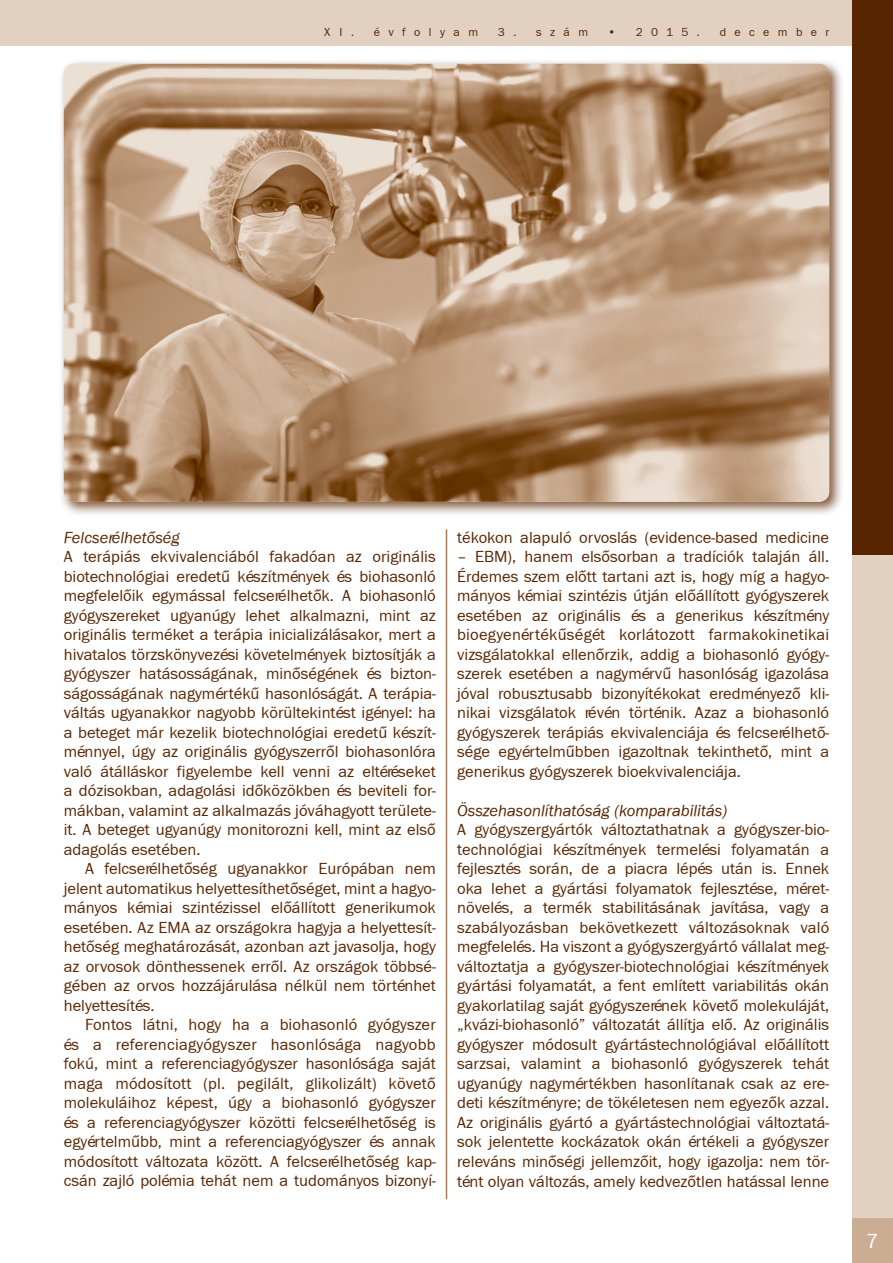
<style>
.page{position:relative;width:893px;height:1263px;background:#fff}
.page>*{position:absolute;margin:0;border:0;box-sizing:border-box;transform-origin:0 0}
.t1{font:21px "Franklin Gothic PFL Normal";color:#fff}
.t2{font:16.5px/19.5px "Franklin Gothic PFL Normal";color:#572500;text-align:justify}
.t3{font:16.5px "Franklin Gothic PFL Italic";color:#572500}
.t4{font:12px "Franklin Gothic PFL Normal";letter-spacing:.7em;color:#572500}
</style>
<div class="page">
<div style="left:852px;top:1217px;width:41px;height:46px;background:#cbad93"></div>
<div style="left:852px;top:555px;width:41px;height:662px;background:#e2d0c0"></div>
<div style="left:0;top:0;width:893px;height:46px;background:#e2d0c0"></div>
<div style="left:852px;top:0;width:41px;height:555px;background:#572500"></div>
<div style="left:64px;top:529px;width:765px;height:670px;background:linear-gradient(to right,#fff,#fff)"></div>
<hr style="left:446px;top:529px;width:1px;height:670px;background:#a67d59">
<div style="left:59px;top:59px;width:785px;height:458px;background:#572500;opacity:.75"></div>
<img style="left:64px;top:64px;width:765px;height:438px">
<p class="t4" style="left:324px;top:24px;width:155px">XI. évfolyam</p>
<p class="t4" style="left:498px;top:24px;width:92px">3. szám</p>
<p class="t4" style="left:608px;top:24px;width:93px">• 2015.</p>
<p class="t4" style="left:720px;top:24px;width:111px">december</p>
<p class="t3" style="left:64px;top:527px;width:118px">Felcserélhetőség</p>
<p class="t2" style="left:64px;top:546px;width:374px">A terápiás ekvivalenciából fakadóan az originális biotechnológiai eredetű készítmények és biohasonló megfelelőik egymással felcserélhetők. A biohasonló gyógyszereket ugyanúgy lehet alkalmazni, mint az originális terméket a terápia inicializálásakor, mert a hivatalos törzskönyvezési követelmények biztosítják a gyógyszer hatásosságának, minőségének és bizton&shy;ságosságának nagymértékű hasonlóságát. A terápia&shy;váltás ugyanakkor nagyobb körültekintést igényel: ha a beteget már kezelik biotechnológiai eredetű készít&shy;ménnyel, úgy az originális gyógyszerről biohasonlóra való átálláskor figyelembe kell venni az eltéréseket a dózisokban, adagolási időközökben és beviteli for&shy;mákban, valamint az alkalmazás jóváhagyott területe&shy;it. A beteget ugyanúgy monitorozni kell, mint az első adagolás esetében.</p>
<p class="t2" style="left:64px;top:858px;width:374px;text-indent:21px">A felcserélhetőség ugyanakkor Európában nem jelent automatikus helyettesíthetőséget, mint a hagyo&shy;mányos kémiai szintézissel előállított generikumok esetében. Az EMA az országokra hagyja a helyettesít&shy;hetőség meghatározását, azonban azt javasolja, hogy az orvosok dönthessenek erről. Az országok többsé&shy;gében az orvos hozzájárulása nélkül nem történhet helyettesítés.</p>
<p class="t2" style="left:64px;top:1014px;width:374px;text-indent:21px">Fontos látni, hogy ha a biohasonló gyógyszer és a referenciagyógyszer hasonlósága nagyobb fokú, mint a referenciagyógyszer hasonlósága saját maga módosított (pl. pegilált, glikolizált) követő molekuláihoz képest, úgy a biohasonló gyógyszer és a referenciagyógyszer közötti felcserélhetőség is egyértelműbb, mint a referenciagyógyszer és annak módosított változata között. A felcserélhetőség kap&shy;csán zajló polémia tehát nem a tudományos bizonyí-</p>
<p class="t2" style="left:457px;top:527px;width:374px">tékokon alapuló orvoslás (evidence-based medicine</p>
<p class="t2" style="left:457px;top:547px;width:374px">– EBM), hanem elsősorban a tradíciók talaján áll.<br>Érdemes szem előtt tartani azt is, hogy míg a hagyo&shy;mányos kémiai szintézis útján előállított gyógyszerek esetében az originális és a generikus készítmény bioegyenértékűségét korlátozott farmakokinetikai vizsgálatokkal ellenőrzik, addig a biohasonló gyógy&shy;szerek esetében a nagymérvű hasonlóság igazolása jóval robusztusabb bizonyítékokat eredményező kli&shy;nikai vizsgálatok révén történik. Azaz a biohasonló gyógyszerek terápiás ekvivalenciája és felcserélhető&shy;sége egyértelműbben igazoltnak tekinthető, mint a generikus gyógyszerek bioekvivalenciája.</p>
<p class="t3" style="left:457px;top:800px;width:272px">Összehasonlíthatóság (komparabilitás)</p>
<p class="t2" style="left:457px;top:820px;width:374px">A gyógyszergyártók változtathatnak a gyógyszer-bio&shy;technológiai készítmények termelési folyamatán a fejlesztés során, de a piacra lépés után is. Ennek oka lehet a gyártási folyamatok fejlesztése, méret&shy;növelés, a termék stabilitásának javítása, vagy a szabályozásban bekövetkezett változásoknak való megfelelés. Ha viszont a gyógyszergyártó vállalat meg&shy;változtatja a gyógyszer-biotechnológiai készítmények gyártási folyamatát, a fent említett variabilitás okán gyakorlatilag saját gyógyszerének követő molekuláját, „kvázi-biohasonló” változatát állítja elő. Az originális gyógyszer módosult gyártástechnológiával előállított sarzsai, valamint a biohasonló gyógyszerek tehát ugyanúgy nagymértékben hasonlítanak csak az ere&shy;deti készítményre; de tökéletesen nem egyezők azzal.<br>Az originális gyártó a gyártástechnológiai változtatá&shy;sok jelentette kockázatok okán értékeli a gyógyszer releváns minőségi jellemzőit, hogy igazolja: nem tör&shy;tént olyan változás, amely kedvezőtlen hatással lenne</p>
<p class="t1" style="left:866px;top:1227px;width:14px">7</p>
</div>
